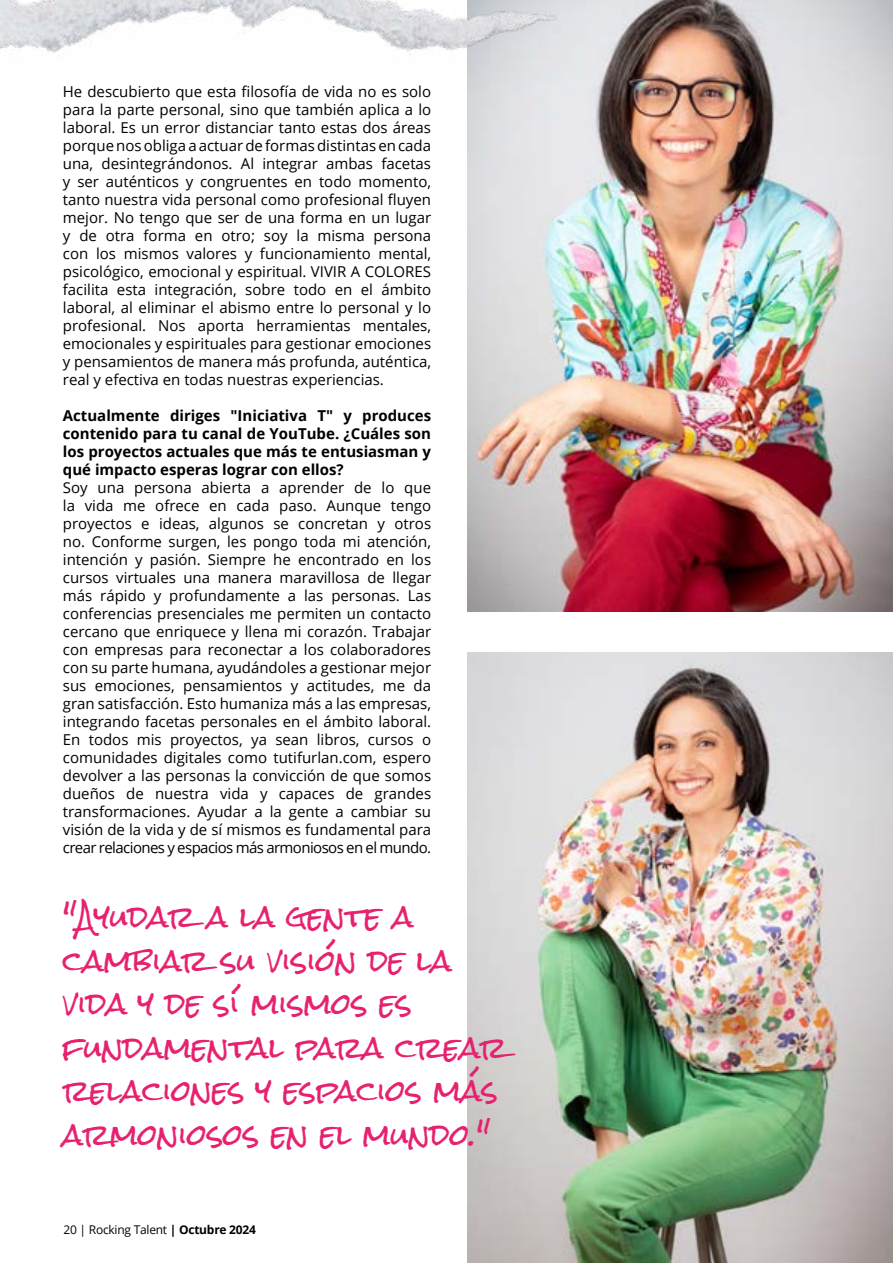
<style>
.page{position:relative;width:893px;height:1263px;background:#fff}
.page>*{position:absolute;margin:0;border:0;box-sizing:border-box;transform-origin:0 0}
.t1{font:28.5px/43.5px "Rock Salt";color:#e7216f}
.t2{font:15px/18px "Open Sans";color:#000;text-align:justify}
.t3{font:700 15px/18px "Open Sans";color:#000;text-align:justify}
.t4{font:12px "Open Sans";letter-spacing:-.02em;color:#000}
.s1{font-weight:700}
</style>
<div class="page">
<img style="left:468px;top:653px;width:425px;height:610px">
<img style="left:468px;top:0;width:425px;height:612px">
<img style="left:0;top:0;width:585px;height:77px">
<p class="t2" style="left:63px;top:82px;width:370px">He descubierto que esta filosofía de vida no es solo para la parte personal, sino que también aplica a lo laboral. Es un error distanciar tanto estas dos áreas porque nos obliga a actuar de formas distintas en cada una, desintegrándonos. Al integrar ambas facetas y ser auténticos y congruentes en todo momento, tanto nuestra vida personal como profesional fluyen mejor. No tengo que ser de una forma en un lugar y de otra forma en otro; soy la misma persona con los mismos valores y funcionamiento mental, psicológico, emocional y espiritual. VIVIR A COLORES facilita esta integración, sobre todo en el ámbito laboral, al eliminar el abismo entre lo personal y lo profesional. Nos aporta herramientas mentales, emocionales y espirituales para gestionar emociones y pensamientos de manera más profunda, auténtica, real y efectiva en todas nuestras experiencias.</p>
<p class="t3" style="left:63px;top:406px;width:370px">Actualmente diriges "Iniciativa T" y produces contenido para tu canal de YouTube. ¿Cuáles son los proyectos actuales que más te entusiasman y qué impacto esperas lograr con ellos?</p>
<p class="t2" style="left:63px;top:478px;width:370px">Soy una persona abierta a aprender de lo que la vida me ofrece en cada paso. Aunque tengo proyectos e ideas, algunos se concretan y otros no. Conforme surgen, les pongo toda mi atención, intención y pasión. Siempre he encontrado en los cursos virtuales una manera maravillosa de llegar más rápido y profundamente a las personas. Las conferencias presenciales me permiten un contacto cercano que enriquece y llena mi corazón. Trabajar con empresas para reconectar a los colaboradores con su parte humana, ayudándoles a gestionar mejor sus emociones, pensamientos y actitudes, me da gran satisfacción. Esto humaniza más a las empresas, integrando facetas personales en el ámbito laboral.<br>En todos mis proyectos, ya sean libros, cursos o comunidades digitales como tutifurlan.com, espero devolver a las personas la convicción de que somos dueños de nuestra vida y capaces de grandes transformaciones. Ayudar a la gente a cambiar su visión de la vida y de sí mismos es fundamental para crear relaciones y espacios más armoniosos en el mundo.</p>
<h1 class="t1" style="left:63px;top:897px;width:446px">"Ayudar a la gente a cambiar su visión de la vida y de sí mismos es fundamental para crear relaciones y espacios más armoniosos en el mundo."</h1>
<p class="t4" style="left:63px;top:1221px;width:194px">20 | Rocking Talent <span class="s1">| Octubre 2024</span></p>
</div>
